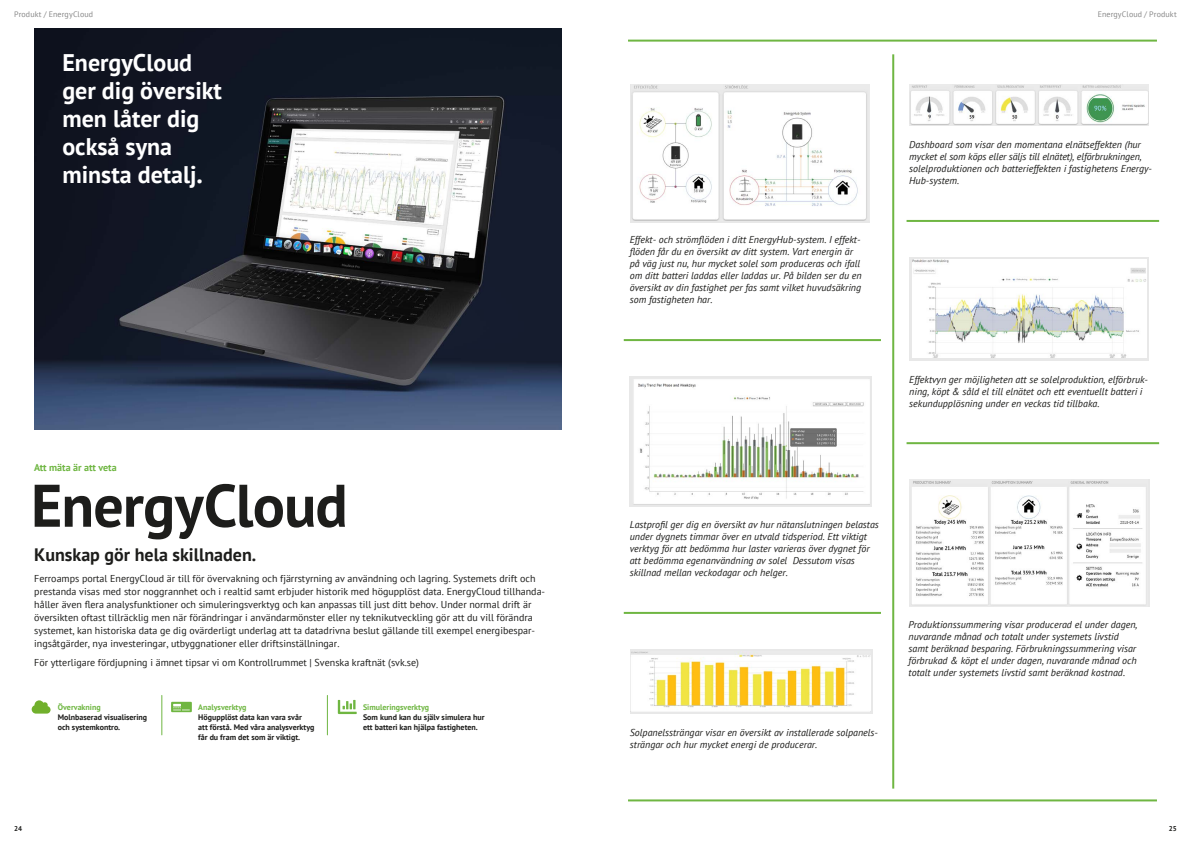
<style>
.page{position:relative;width:1191px;height:842px;background:#fff}
.page>*{position:absolute;margin:0;border:0;box-sizing:border-box;transform-origin:0 0}
.t1{font:700 60px "PT Sans";letter-spacing:-.015em;color:#1d1d1b}
.t2{font:700 24px/28px "PT Sans";color:#fff}
.t3{font:700 18px "PT Sans";color:#1d1d1b}
.t4{font:italic 10px/12px "PT Sans";color:#1d1d1b}
.t5{font:10px/13px "PT Sans";color:#1d1d1b}
.t6{font:700 10px "PT Sans";color:#6fb642}
.t7{font:700 8px/10px "PT Sans";color:#1d1d1b}
.t8{font:700 8px "PT Sans";color:#6fb642}
.t9{font:8px "PT Sans";letter-spacing:.015em;color:#878787}
.t10{font:700 7px "PT Sans";color:#1d1d1b}
.s1{font-size:26px}
</style>
<div class="page">
<img style="left:34px;top:28px;width:527px;height:401px">
<svg style="left:630px;top:84px;width:240px;height:138px"></svg>
<img style="left:632px;top:84px;width:237px;height:136px">
<img style="left:910px;top:84px;width:238px;height:42px">
<div style="left:909px;top:258px;width:239px;height:103px;background:#e8e8e8"></div>
<img style="left:912px;top:259px;width:234px;height:99px">
<div style="left:630px;top:649px;width:242px;height:65px;background:linear-gradient(to right,#efefef,#f1f1f1)"></div>
<img style="left:631px;top:652px;width:239px;height:59px">
<img style="left:909px;top:480px;width:238px;height:126px">
<div style="left:630px;top:377px;width:242px;height:130px;background:#e8e8e8"></div>
<img style="left:634px;top:379px;width:236px;height:126px">
<hr style="left:327px;top:695px;width:1px;height:40px;background:#6fb642">
<hr style="left:161px;top:695px;width:1px;height:40px;background:#6fb642">
<hr style="left:624px;top:339px;width:257px;height:2px;background:#6fb642">
<hr style="left:628px;top:40px;width:529px;height:2px;background:#6fb642">
<hr style="left:624px;top:612px;width:257px;height:2px;background:#6fb642">
<hr style="left:906px;top:220px;width:253px;height:2px;background:#6fb642">
<hr style="left:906px;top:442px;width:253px;height:2px;background:#6fb642">
<svg style="left:338px;top:700px;width:19px;height:14px"></svg>
<svg style="left:171px;top:702px;width:21px;height:10px"></svg>
<svg style="left:32px;top:700px;width:19px;height:14px"></svg>
<hr style="left:628px;top:799px;width:529px;height:2px;background:#6fb642">
<hr style="left:892px;top:54px;width:2px;height:735px;background:#6fb642">
<p class="t9" style="left:14px;top:9px;width:81px">Produkt / EnergyCloud</p>
<p class="t9" style="left:1097px;top:9px;width:81px">EnergyCloud / Produkt</p>
<h2 class="t2" style="left:62px;top:48px;width:161px">EnergyCloud ger dig översikt men låter dig också syna minsta detalj<span class="s1">.</span></h2>
<p class="t6" style="left:34px;top:460px;width:84px">Att mäta är att veta</p>
<h1 class="t1" style="left:31px;top:466px;width:318px">EnergyCloud</h1>
<h3 class="t3" style="left:34px;top:542px;width:223px">Kunskap gör hela skillnaden.</h3>
<p class="t5" style="left:34px;top:572px;width:512px">Ferroamps portal EnergyCloud är till för övervakning och fjärrstyrning av användning och lagring. Systemets drift och prestanda visas med stor noggrannhet och i realtid samt erbjuder historik med högupplöst data. EnergyCloud tillhanda&shy;håller även flera analysfunktioner och simuleringsverktyg och kan anpassas till just ditt behov. Under normal drift är översikten oftast tillräcklig men när förändringar i användarmönster eller ny teknikutveckling gör att du vill förändra systemet, kan historiska data ge dig ovärderligt underlag att ta datadrivna beslut gällande till exempel energibespar&shy;ingsåtgärder, nya investeringar, utbyggnationer eller driftsinställningar.</p>
<p class="t5" style="left:34px;top:655px;width:386px">För ytterligare fördjupning i ämnet tipsar vi om Kontrollrummet | Svenska kraftnät (svk.se)</p>
<p class="t8" style="left:58px;top:702px;width:44px">Övervakning</p>
<p class="t7" style="left:58px;top:712px;width:91px">Molnbaserad visualisering och systemkontro.</p>
<p class="t8" style="left:198px;top:702px;width:50px">Analysverktyg</p>
<p class="t7" style="left:198px;top:712px;width:118px">Högupplöst data kan vara svår<br>att förstå. Med våra analysverktyg får du fram det som är viktigt.</p>
<p class="t8" style="left:363px;top:702px;width:68px">Simuleringsverktyg</p>
<p class="t7" style="left:363px;top:712px;width:123px">Som kund kan du själv simulera hur ett batteri kan hjälpa fastigheten.</p>
<p class="t4" style="left:630px;top:234px;width:233px">Effekt- och strömflöden i ditt EnergyHub-system. I effekt&shy;flöden får du en översikt av ditt system. Vart energin är på väg just nu, hur mycket solel som produceras och ifall om ditt batteri laddas eller laddas ur. På bilden ser du en översikt av din fastighet per fas samt vilket huvudsäkring som fastigheten har.</p>
<p class="t4" style="left:909px;top:138px;width:244px">Dashboard som visar den momentana elnätseffekten (hur mycket el som köps eller säljs till elnätet), elförbrukningen, solelproduktionen och batterieffekten i fastighetens Energy-Hub-system.</p>
<p class="t4" style="left:909px;top:373px;width:240px">Effektvyn ger möjligheten att se solelproduktion, elförbruk&shy;ning, köpt &amp; såld el till elnätet och ett eventuellt batteri i sekundupplösning under en veckas tid tillbaka.</p>
<p class="t4" style="left:630px;top:518px;width:251px">Lastprofil ger dig en översikt av hur nätanslutningen belastas under dygnets timmar över en utvald tidsperiod. Ett viktigt verktyg för att bedömma hur laster varieras över dygnet för att bedömma egenanvändning av solel Dessutom visas skillnad mellan veckodagar och helger.</p>
<p class="t4" style="left:630px;top:726px;width:250px">Solpanelssträngar visar en översikt av installerade solpanels&shy;strängar och hur mycket energi de producerar.</p>
<p class="t4" style="left:908px;top:618px;width:230px">Produktionssummering visar producerad el under dagen, nuvarande månad och totalt under systemets livstid samt beräknad besparing. Förbrukningssummering visar förbrukad &amp; köpt el under dagen, nuvarande månad och totalt under systemets livstid samt beräknad kostnad.</p>
<p class="t10" style="left:14px;top:824px;width:9px">24</p>
<p class="t10" style="left:1168px;top:824px;width:9px">25</p>
</div>
